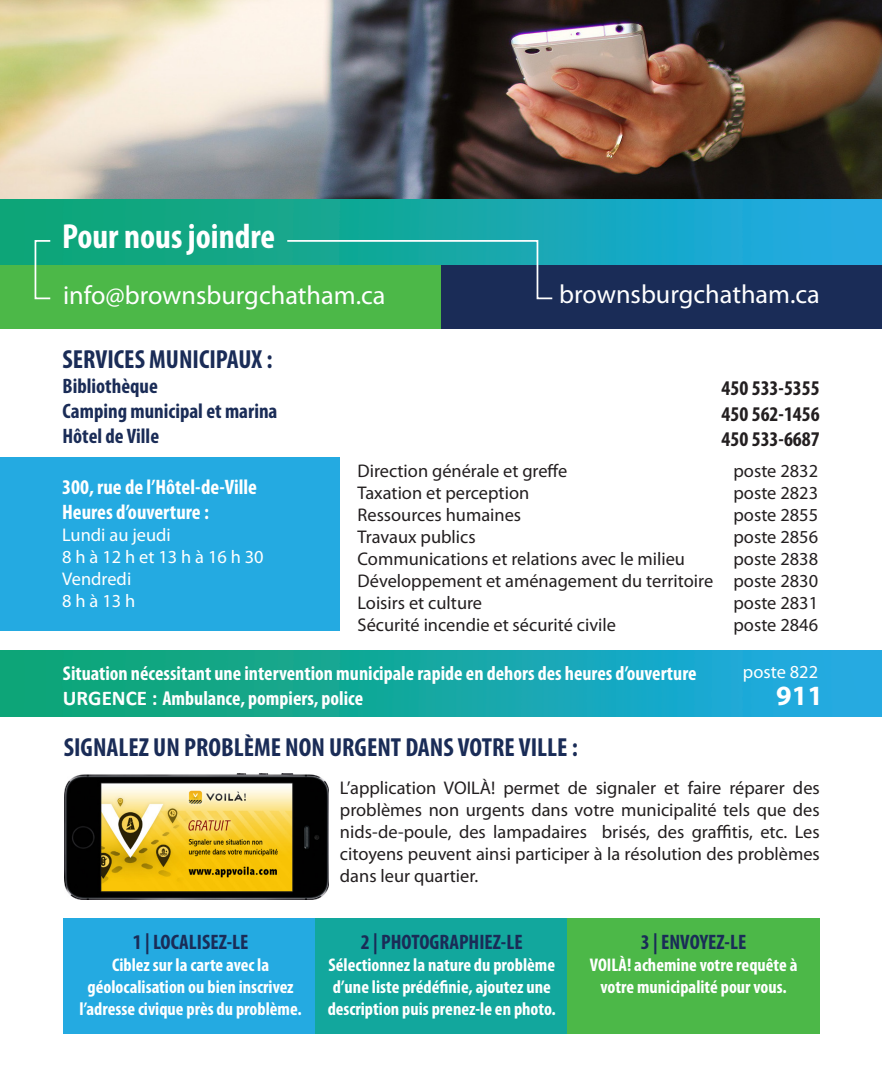
<style>
.page{position:relative;width:882px;height:1071px;background:#fff}
.page>*{position:absolute;margin:0;border:0;box-sizing:border-box;transform-origin:0 0}
.t1{font:700 condensed 35px "Myriad Pro";color:#fff}
.t2{font:700 28px "Myriad Pro";color:#fff}
.t3{font:700 condensed 26.25px "Myriad Pro";color:#1a2c57}
.t4{font:26.25px "Myriad Pro";color:#fff}
.t5{font:700 condensed 21px/25.2px "Myriad Pro";color:#1a2c57}
.t6{font:700 condensed 21px/25.2px "Myriad Pro";color:#fff}
.t7{font:700 condensed 21px/25.2px "Myriad Pro";color:#231f20;text-align:justify}
.t8{font:700 condensed 20.12px/25.2px "Myriad Pro";color:#fff}
.t9{font:18.38px/22.1px "Myriad Pro";color:#231f20}
.t10{font:700 condensed 18.38px/22.1px "Myriad Pro";color:#fff;text-align:center}
.t11{font:18.38px/22.1px "Myriad Pro";color:#fff}
.s1{font-family:"Calibri";font-stretch:normal;font-size:21px}
</style>
<div class="page">
<div style="left:0;top:457px;width:340px;height:174px;background:#24aae1"></div>
<img style="left:0;top:650px;width:882px;height:67px">
<img style="left:0;top:0;width:882px;height:265px">
<div style="left:441px;top:265px;width:441px;height:63px;background:#1a2c57"></div>
<svg style="left:286px;top:239px;width:268px;height:61px"></svg>
<div style="left:0;top:265px;width:441px;height:63px;background:#4cb848"></div>
<div style="left:35px;top:240px;width:16px;height:59px;border:2px solid #fff"></div>
<img style="left:64px;top:773px;width:265px;height:127px">
<div style="left:63px;top:918px;width:252px;height:116px;background:#24aae1"></div>
<div style="left:315px;top:918px;width:253px;height:116px;background:#12a79d"></div>
<div style="left:568px;top:918px;width:252px;height:116px;background:#4cb848"></div>
<p class="t1" style="left:62px;top:215px;width:215px">Pour nous joindre</p>
<p class="t4" style="left:63px;top:279px;width:324px">info@brownsburgchatham.ca</p>
<p class="t4" style="left:559px;top:278px;width:262px">brownsburgchatham.ca</p>
<p class="t3" style="left:63px;top:343px;width:211px">SERVICES MUNICIPAUX :</p>
<p class="t5" style="left:63px;top:373px;width:216px">Bibliothèque<br>Camping municipal et marina<br>Hôtel de Ville</p>
<p class="t7" style="left:722px;top:375px;width:100px">450 533-5355<br>450 562-1456<br>450 533-6687</p>
<p class="t9" style="left:358px;top:460px;width:211px">Direction générale et greffe<br>Taxation et perception</p>
<p class="t9" style="left:358px;top:504px;width:357px">Ressources humaines<br>Travaux publics<br>Communications et relations avec le milieu<br>Développement et aménagement du territoire<br>Loisirs et culture<br>Sécurité incendie et sécurité civile</p>
<p class="t9" style="left:734px;top:460px;width:86px">poste 2832 poste 2823</p>
<p class="t9" style="left:734px;top:504px;width:86px;text-align:justify">poste 2855 poste 2856 poste 2838 poste 2830 poste 2831 poste 2846</p>
<p class="t6" style="left:62px;top:474px;width:196px">300, rue de l’Hôtel-de-Ville<br>Heures d’ouverture :</p>
<p class="t11" style="left:62px;top:523px;width:203px">Lundi au jeudi<br>8 h à 12 h et 13 h à 16 h 30<br>Vendredi<br>8 h à 13 h</p>
<p class="t8" style="left:63px;top:660px;width:635px">Situation nécessitant une intervention municipale rapide en dehors des heures d’ouverture<br><span class="s1">URGENCE :</span> Ambulance, pompiers, police</p>
<p class="t3" style="left:64px;top:731px;width:516px">SIGNALEZ UN PROBLÈME NON URGENT DANS VOTRE VILLE :</p>
<p class="t11" style="left:743px;top:661px;width:77px">poste 822</p>
<p class="t2" style="left:776px;top:678px;width:48px">911</p>
<p class="t5" style="left:133px;top:929px;width:117px">1 | LOCALISEZ-LE</p>
<p class="t10" style="left:80px;top:953px;width:224px">Ciblez sur la carte avec la géolocalisation ou bien inscrivez l’adresse civique près du problème.</p>
<p class="t9" style="left:340px;top:777px;width:481px;text-align:justify">L’application VOILÀ! permet de signaler et faire réparer des problèmes non urgents dans votre municipalité tels que des nids-de-poule, des lampadaires brisés, des graffitis, etc. Les citoyens peuvent ainsi participer à la résolution des problèmes dans leur quartier.</p>
<p class="t5" style="left:361px;top:929px;width:163px">2 | PHOTOGRAPHIEZ-LE</p>
<p class="t10" style="left:328px;top:953px;width:230px;text-align:left">Sélectionnez la nature du problème d’une liste prédéfinie, ajoutez une description puis prenez-le en photo.</p>
<p class="t5" style="left:641px;top:929px;width:107px">3 | ENVOYEZ-LE</p>
<p class="t10" style="left:590px;top:953px;width:209px">VOILÀ! achemine votre requête à votre municipalité pour vous.</p>
</div>
